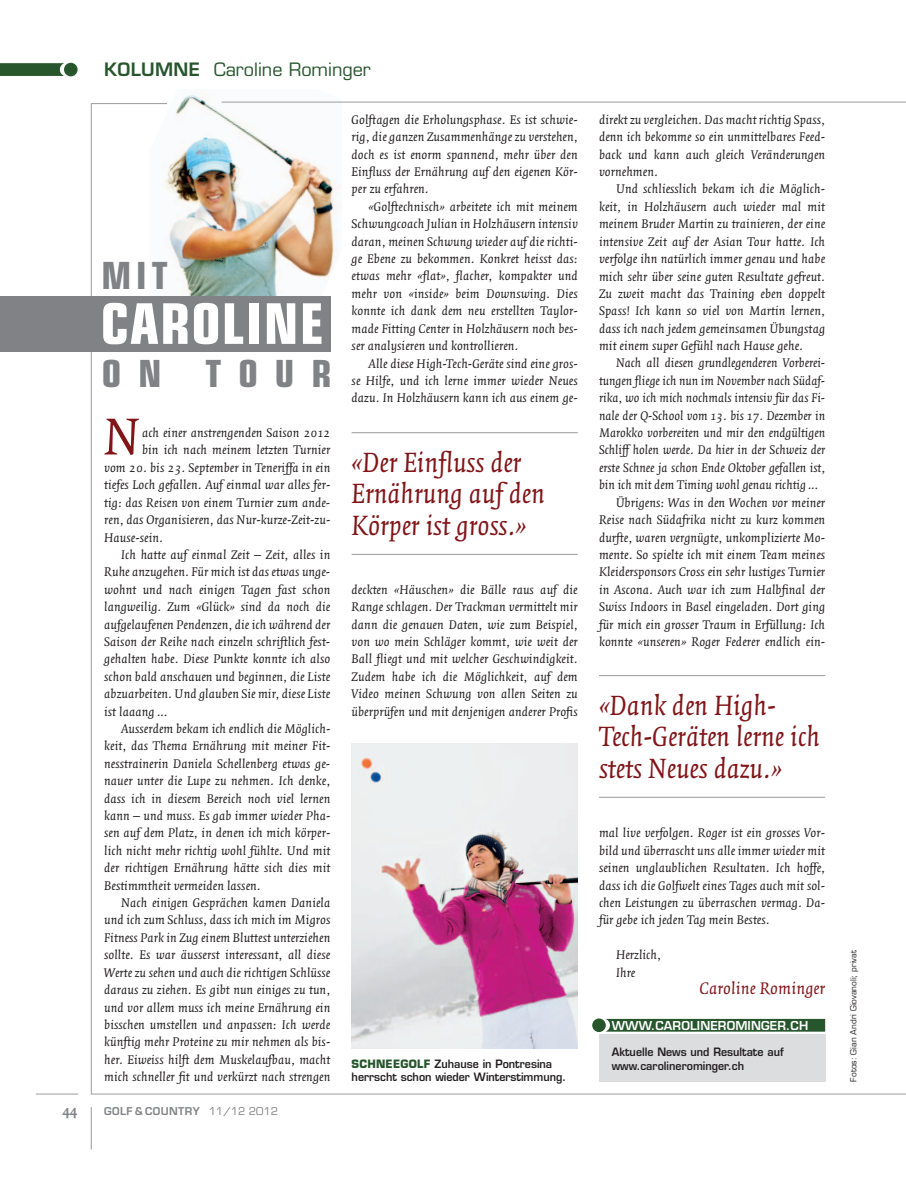
<style>
.page{position:relative;width:906px;height:1191px;background:#fff}
.page>*{position:absolute;margin:0;border:0;box-sizing:border-box;transform-origin:0 0}
.t1{font:700 condensed 56.1px "Eurostile";letter-spacing:.02em;color:#fff}
.t2{font:italic 55.8px "Quadraat";color:#811518}
.t3{font:700 condensed 37.35px "Eurostile";letter-spacing:.455em;color:#808285}
.t4{font:italic 30px/31.5px "Quadraat";color:#811518}
.t5{font:18px "Eurostile";color:#27562d}
.t6{font:italic 18px "Quadraat";letter-spacing:.005em;color:#811518;scale:1.04 1}
.t7{font:700 15px "Quadraat";color:#808285}
.t8{font:italic 13.5px/17.4px "Quadraat";letter-spacing:.005em;color:#231f20;text-align:justify;scale:1.04 1}
.t9{font:italic 13.5px "Quadraat";letter-spacing:.005em;color:#231f20}
.t10{font:600 12px "Eurostile";letter-spacing:.01em;color:#fff}
.t11{font:600 11.25px/12.8px "Eurostile";color:#231f20;scale:.95 1}
.t12{font:600 10.5px "Eurostile";letter-spacing:.04em;color:#808285}
.t13{font:8.25px "Eurostile";color:#231f20}
.s1{font-weight:600}
.s2{font-weight:400}
.s3{font-weight:700;color:#27562d}
</style>
<div class="page">
<hr style="left:91px;top:1093px;width:815px;height:1px;background:#999b9e">
<hr style="left:36px;top:1093px;width:42px;height:1px;background:#999b9e">
<hr style="left:91px;top:1107px;width:1px;height:42px;background:#999b9e">
<hr style="left:91px;top:103px;width:1px;height:991px;background:#999b9e">
<svg style="left:0;top:63px;width:64px;height:13px"></svg>
<div style="left:64px;top:63px;width:14px;height:13px;background:#27562d;border-radius:50%"></div>
<img style="left:165px;top:95px;width:177px;height:211px">
<div style="left:0;top:296px;width:330px;height:55px;background:#808285"></div>
<hr style="left:91px;top:103px;width:76px;height:1px;background:#999b9e">
<hr style="left:222px;top:102px;width:684px;height:1px;background:#999b9e">
<hr style="left:351px;top:432px;width:227px;height:1px;background:#999b9e">
<hr style="left:351px;top:554px;width:227px;height:1px;background:#999b9e">
<img style="left:351px;top:743px;width:227px;height:305px">
<hr style="left:599px;top:675px;width:226px;height:1px;background:#999b9e">
<hr style="left:599px;top:797px;width:226px;height:1px;background:#999b9e">
<div style="left:599px;top:1033px;width:226px;height:48px;background:#dcdddf"></div>
<div style="left:606px;top:1019px;width:219px;height:12px;background:#27562d"></div>
<div style="left:592px;top:1018px;width:14px;height:14px;background:#27562d;border-radius:50%"></div>
<h3 class="t5" style="left:104px;top:59px;width:268px"><span class="s1">kolumne</span> Caroline Rominger</h3>
<h3 class="t3" style="left:101px;top:252px;width:68px">MIT</h3>
<h1 class="t1" style="left:101px;top:290px;width:225px">CAROLINE</h1>
<h3 class="t3" style="left:102px;top:351px;width:231px">ON TOUR</h3>
<h2 class="t2" style="left:104px;top:407px;width:37px">N</h2>
<p class="t8" style="left:142px;top:424px;width:182px">ach einer anstrengenden Saison 2012</p>
<p class="t8" style="left:142px;top:442px;width:182px">bin ich nach meinem letzten Turnier</p>
<p class="t8" style="left:104px;top:459px;width:219px">vom 20. bis 23. September in Teneriffa in ein</p>
<p class="t8" style="left:104px;top:476px;width:219px">tiefes Loch gefallen. Auf einmal war alles fer-</p>
<p class="t8" style="left:104px;top:494px;width:219px">tig: das Reisen von einem Turnier zum ande-</p>
<p class="t8" style="left:104px;top:511px;width:219px">ren, das Organisieren, das Nur-kurze-Zeit-zu-</p>
<p class="t8" style="left:104px;top:529px;width:58px">Hause-sein.</p>
<p class="t8" style="left:121px;top:546px;width:203px">Ich hatte auf einmal Zeit – Zeit, alles in</p>
<p class="t8" style="left:104px;top:563px;width:219px">Ruhe anzugehen. Für mich ist das etwas unge-</p>
<p class="t8" style="left:104px;top:581px;width:219px">wohnt und nach einigen Tagen fast schon</p>
<p class="t8" style="left:104px;top:598px;width:219px">langweilig. Zum «Glück» sind da noch die</p>
<p class="t8" style="left:104px;top:616px;width:219px">aufgelaufenen Pendenzen, die ich während der</p>
<p class="t8" style="left:104px;top:633px;width:219px">Saison der Reihe nach einzeln schriftlich fest-</p>
<p class="t8" style="left:104px;top:650px;width:219px">gehalten habe. Diese Punkte konnte ich also</p>
<p class="t8" style="left:104px;top:668px;width:219px">schon bald anschauen und beginnen, die Liste</p>
<p class="t8" style="left:104px;top:685px;width:219px">abzuarbeiten. Und glauben Sie mir, diese Liste</p>
<p class="t8" style="left:104px;top:703px;width:63px">ist laaang …</p>
<p class="t8" style="left:121px;top:720px;width:203px">Ausserdem bekam ich endlich die Möglich-</p>
<p class="t8" style="left:104px;top:737px;width:219px">keit, das Thema Ernährung mit meiner Fit-</p>
<p class="t8" style="left:104px;top:755px;width:219px">nesstrainerin Daniela Schellenberg etwas ge-</p>
<p class="t8" style="left:104px;top:772px;width:219px">nauer unter die Lupe zu nehmen. Ich denke,</p>
<p class="t8" style="left:104px;top:790px;width:219px">dass ich in diesem Bereich noch viel lernen</p>
<p class="t8" style="left:104px;top:807px;width:219px">kann – und muss. Es gab immer wieder Pha-</p>
<p class="t8" style="left:104px;top:824px;width:219px">sen auf dem Platz, in denen ich mich körper-</p>
<p class="t8" style="left:104px;top:842px;width:219px">lich nicht mehr richtig wohl fühlte. Und mit</p>
<p class="t8" style="left:104px;top:859px;width:219px">der richtigen Ernährung hätte sich dies mit</p>
<p class="t8" style="left:104px;top:877px;width:152px">Bestimmtheit vermeiden lassen.</p>
<p class="t8" style="left:121px;top:894px;width:203px">Nach einigen Gesprächen kamen Daniela</p>
<p class="t8" style="left:104px;top:911px;width:219px">und ich zum Schluss, dass ich mich im Migros</p>
<p class="t8" style="left:104px;top:929px;width:219px">Fitness Park in Zug einem Bluttest unterziehen</p>
<p class="t8" style="left:104px;top:946px;width:219px">sollte. Es war äusserst interessant, all diese</p>
<p class="t8" style="left:104px;top:964px;width:219px">Werte zu sehen und auch die richtigen Schlüsse</p>
<p class="t8" style="left:104px;top:981px;width:219px">daraus zu ziehen. Es gibt nun einiges zu tun,</p>
<p class="t8" style="left:104px;top:999px;width:219px">und vor allem muss ich meine Ernährung ein</p>
<p class="t8" style="left:104px;top:1016px;width:219px">bisschen umstellen und anpassen: Ich werde</p>
<p class="t8" style="left:104px;top:1033px;width:219px">künftig mehr Proteine zu mir nehmen als bis-</p>
<p class="t8" style="left:104px;top:1051px;width:219px">her. Eiweiss hilft dem Muskelaufbau, macht</p>
<p class="t8" style="left:104px;top:1068px;width:219px">mich schneller fit und verkürzt nach strengen</p>
<p class="t7" style="left:63px;top:1102px;width:16px">44</p>
<p class="t12" style="left:104px;top:1104px;width:175px">golf &amp; country <span class="s2">11/12 2012</span></p>
<p class="t8" style="left:352px;top:111px;width:219px">Golftagen die Erholungsphase. Es ist schwie&shy;rig, die ganzen Zusammenhänge zu verstehen, doch es ist enorm spannend, mehr über den Einfluss der Ernährung auf den eigenen Kör&shy;per zu erfahren.</p>
<p class="t8" style="left:352px;top:198px;width:219px;text-indent:17px">«Golftechnisch» arbeitete ich mit meinem Schwungcoach Julian in Holzhäusern intensiv daran, meinen Schwung wieder auf die richti&shy;ge Ebene zu bekommen. Konkret heisst das: etwas mehr «flat», flacher, kompakter und mehr von «inside» beim Downswing. Dies konnte ich dank dem neu erstellten Taylor&shy;made Fitting Center in Holzhäusern noch bes&shy;ser analysieren und kontrollieren.</p>
<p class="t8" style="left:352px;top:355px;width:219px;text-indent:17px">Alle diese High-Tech-Geräte sind eine gros&shy;se Hilfe, und ich lerne immer wieder Neues dazu. In Holzhäusern kann ich aus einem ge-</p>
<h3 class="t4" style="left:351px;top:447px;width:195px">«Der Einfluss der<br>Ernährung auf den<br>Körper ist gross.»</h3>
<p class="t8" style="left:352px;top:581px;width:219px">deckten «Häuschen» die Bälle raus auf die Range schlagen. Der Trackman vermittelt mir dann die genauen Daten, wie zum Beispiel, von wo mein Schläger kommt, wie weit der Ball fliegt und mit welcher Geschwindigkeit.<br>Zudem habe ich die Möglichkeit, auf dem Video meinen Schwung von allen Seiten zu überprüfen und mit denjenigen anderer Profis</p>
<p class="t11" style="left:351px;top:1057px;width:227px"><span class="s3">SCHNEEGOLF</span> Zuhause in Pontresina herrscht schon wieder Winterstimmung.</p>
<p class="t8" style="left:599px;top:111px;width:219px">direkt zu vergleichen. Das macht richtig Spass, denn ich bekomme so ein unmittelbares Feed&shy;back und kann auch gleich Veränderungen vornehmen.</p>
<p class="t8" style="left:599px;top:181px;width:219px;text-indent:17px">Und schliesslich bekam ich die Möglich&shy;keit, in Holzhäusern auch wieder mal mit meinem Bruder Martin zu trainieren, der eine intensive Zeit auf der Asian Tour hatte. Ich verfolge ihn natürlich immer genau und habe mich sehr über seine guten Resultate gefreut.<br>Zu zweit macht das Training eben doppelt Spass! Ich kann so viel von Martin lernen, dass ich nach jedem gemeinsamen Übungstag mit einem super Gefühl nach Hause gehe.</p>
<p class="t9" style="left:616px;top:356px;width:211px">Nach all diesen grundlegenderen Vorberei-</p>
<p class="t9" style="left:599px;top:373px;width:228px">tungen fliege ich nun im November nach Südaf-</p>
<p class="t9" style="left:599px;top:391px;width:228px">rika, wo ich mich nochmals intensiv für das Fi-</p>
<p class="t9" style="left:599px;top:408px;width:228px">nale der Q-School vom 13. bis 17. Dezember in</p>
<p class="t9" style="left:599px;top:425px;width:228px">Marokko vorbereiten und mir den endgültigen</p>
<p class="t9" style="left:599px;top:443px;width:228px">Schliff holen werde. Da hier in der Schweiz der</p>
<p class="t9" style="left:599px;top:460px;width:228px">erste Schnee ja schon Ende Oktober gefallen ist,</p>
<p class="t9" style="left:599px;top:478px;width:221px">bin ich mit dem Timing wohl genau richtig…</p>
<p class="t8" style="left:616px;top:494px;width:203px">Übrigens: Was in den Wochen vor meiner</p>
<p class="t8" style="left:599px;top:511px;width:219px">Reise nach Südafrika nicht zu kurz kommen</p>
<p class="t8" style="left:599px;top:529px;width:219px">durfte, waren vergnügte, unkomplizierte Mo-</p>
<p class="t8" style="left:599px;top:546px;width:219px">mente. So spielte ich mit einem Team meines</p>
<p class="t8" style="left:599px;top:563px;width:219px">Kleidersponsors Cross ein sehr lustiges Turnier</p>
<p class="t8" style="left:599px;top:581px;width:219px">in Ascona. Auch war ich zum Halbfinal der</p>
<p class="t8" style="left:599px;top:598px;width:219px">Swiss Indoors in Basel eingeladen. Dort ging</p>
<p class="t8" style="left:599px;top:616px;width:219px">für mich ein grosser Traum in Erfüllung: Ich</p>
<p class="t8" style="left:599px;top:633px;width:219px">konnte «unseren» Roger Federer endlich ein-</p>
<h3 class="t4" style="left:599px;top:690px;width:222px">«Dank den High-<br>Tech-Geräten lerne ich stets Neues dazu.»</h3>
<p class="t8" style="left:599px;top:824px;width:219px">mal live verfolgen. Roger ist ein grosses Vor&shy;bild und überrascht uns alle immer wieder mit seinen unglaublichen Resultaten. Ich hoffe, dass ich die Golfwelt eines Tages auch mit sol&shy;chen Leistungen zu überraschen vermag. Da&shy;für gebe ich jeden Tag mein Bestes.</p>
<p class="t8" style="left:616px;top:946px;width:45px">Herzlich,<br>Ihre</p>
<h3 class="t6" style="left:700px;top:978px;width:122px">Caroline Rominger</h3>
<p class="t10" style="left:612px;top:1017px;width:15px">www</p>
<p class="t10" style="left:651px;top:1017px;width:159px">.carolinerominger.ch</p>
<p class="t11" style="left:612px;top:1044px;width:182px;line-height:14.1px">Aktuelle News und Resultate auf www.carolinerominger.ch</p>
<p class="t13" style="left:848px;top:1081px;width:133px;rotate:-90deg">Fotos: Gian Andri Giovanoli; privat</p>
</div>
